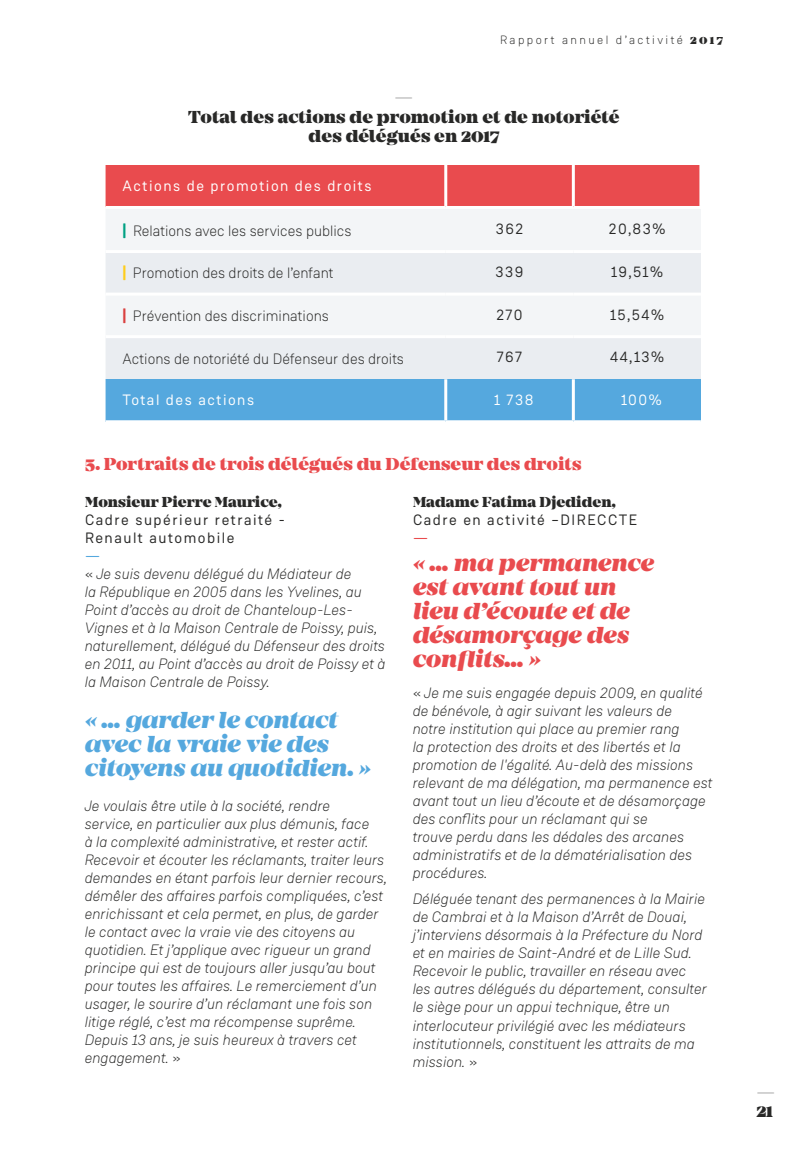
<style>
.page{position:relative;width:808px;height:1149px;background:#fff}
.page>*{position:absolute;margin:0;border:0;box-sizing:border-box;transform-origin:0 0}
.t1{font:italic 900 24px/24px "Mirador";color:#e94b4e}
.t2{font:italic 900 24px/24px "Mirador";color:#55a8de}
.t3{font:900 18px/19.5px "Mirador";color:#282827;text-align:center}
.t4{font:900 18px "Mirador";color:#e94b4e}
.t5{font:italic 300 15px/18px "Weissenhof Grotesk";color:#282827}
.t6{font:15px/18px "Weissenhof Grotesk";letter-spacing:.1em;color:#282827}
.t7{font:300 15px "Weissenhof Grotesk";color:#282827}
.t8{font:15px "Weissenhof Grotesk";letter-spacing:.1em;color:#fff}
.t9{font:15px "Weissenhof Grotesk";color:#e94b4e}
.t10{font:300 12px "Weissenhof Grotesk";letter-spacing:.2em;color:#282827}
.s1{font-family:"Mirador";font-weight:900}
.s2{font-weight:700;color:#00a183}
.s3{font-weight:700;color:#ffcd1c}
.s4{font-weight:700;color:#da4140}
.s5{font-weight:400;font-style:normal;color:#55a8de}
.s6{font-style:normal}
</style>
<div class="page">
<div style="left:106px;top:165px;width:340px;height:42px;background:#e94b4e"></div>
<div style="left:446px;top:165px;width:127px;height:42px;background:#e94b4e"></div>
<div style="left:573px;top:165px;width:128px;height:42px;background:#e94b4e"></div>
<div style="left:106px;top:207px;width:340px;height:44px;background:#f3f5f7"></div>
<div style="left:446px;top:207px;width:127px;height:44px;background:#f3f5f7"></div>
<div style="left:573px;top:207px;width:128px;height:44px;background:#f3f5f7"></div>
<div style="left:106px;top:294px;width:340px;height:42px;background:#f3f5f7"></div>
<div style="left:446px;top:294px;width:127px;height:42px;background:#f3f5f7"></div>
<div style="left:573px;top:294px;width:128px;height:42px;background:#f3f5f7"></div>
<div style="left:106px;top:251px;width:340px;height:43px;background:#eaedf1"></div>
<div style="left:446px;top:251px;width:127px;height:43px;background:#eaedf1"></div>
<div style="left:573px;top:251px;width:128px;height:43px;background:#eaedf1"></div>
<div style="left:106px;top:336px;width:340px;height:43px;background:#eaedf1"></div>
<div style="left:446px;top:336px;width:127px;height:43px;background:#eaedf1"></div>
<div style="left:573px;top:336px;width:128px;height:43px;background:#eaedf1"></div>
<div style="left:106px;top:379px;width:340px;height:42px;background:#55a8de"></div>
<div style="left:446px;top:379px;width:127px;height:42px;background:#55a8de"></div>
<div style="left:573px;top:379px;width:128px;height:42px;background:#55a8de"></div>
<hr style="left:444px;top:165px;width:3px;height:41px;background:#fff">
<hr style="left:444px;top:379px;width:3px;height:41px;background:#fff">
<hr style="left:572px;top:379px;width:3px;height:41px;background:#fff">
<hr style="left:106px;top:206px;width:340px;height:3px;background:#fff">
<hr style="left:106px;top:420px;width:340px;height:3px;background:#fff">
<hr style="left:446px;top:420px;width:127px;height:3px;background:#fff">
<hr style="left:573px;top:420px;width:128px;height:3px;background:#fff">
<hr style="left:106px;top:250px;width:340px;height:3px;background:#fff">
<hr style="left:446px;top:250px;width:127px;height:3px;background:#fff">
<hr style="left:573px;top:250px;width:128px;height:3px;background:#fff">
<hr style="left:106px;top:335px;width:340px;height:3px;background:#fff">
<hr style="left:446px;top:335px;width:127px;height:3px;background:#fff">
<hr style="left:573px;top:335px;width:128px;height:3px;background:#fff">
<hr style="left:106px;top:292px;width:340px;height:3px;background:#fff">
<hr style="left:446px;top:292px;width:127px;height:3px;background:#fff">
<hr style="left:573px;top:292px;width:128px;height:3px;background:#fff">
<hr style="left:446px;top:206px;width:127px;height:3px;background:#fff">
<hr style="left:572px;top:165px;width:3px;height:41px;background:#fff">
<hr style="left:699px;top:165px;width:3px;height:41px;background:#fff">
<hr style="left:573px;top:206px;width:129px;height:3px;background:#fff">
<p class="t10" style="left:500px;top:33px;width:224px">Rapport annuel d’activité <span class="s1">2017</span></p>
<p class="t3" style="left:188px;top:88px;width:433px">—<br>Total des actions de promotion et de notoriété des délégués en 2017</p>
<p class="t8" style="left:123px;top:177px;width:250px">Actions de promotion des droits</p>
<p class="t7" style="left:123px;top:222px;width:230px"><span class="s2">|</span> Relations avec les services publics</p>
<p class="t6" style="left:496px;top:219px;width:29px">362</p>
<p class="t6" style="left:609px;top:219px;width:58px">20,83%</p>
<p class="t7" style="left:123px;top:264px;width:213px"><span class="s3">|</span> Promotion des droits de l’enfant</p>
<p class="t6" style="left:496px;top:263px;width:29px">339</p>
<p class="t6" style="left:611px;top:263px;width:54px">19,51%</p>
<p class="t7" style="left:123px;top:307px;width:208px"><span class="s4">|</span> Prévention des discriminations</p>
<p class="t6" style="left:496px;top:305px;width:28px">270</p>
<p class="t6" style="left:610px;top:305px;width:55px">15,54%</p>
<p class="t7" style="left:123px;top:349px;width:283px">Actions de notoriété du Défenseur des droits</p>
<p class="t6" style="left:497px;top:348px;width:27px">767</p>
<p class="t6" style="left:610px;top:348px;width:55px">44,13%</p>
<p class="t8" style="left:123px;top:391px;width:133px">Total des actions</p>
<p class="t8" style="left:494px;top:391px;width:41px">1 738</p>
<p class="t8" style="left:621px;top:391px;width:42px">100%</p>
<h4 class="t4" style="left:85px;top:453px;width:498px">5. Portraits de trois délégués du Défenseur des droits</h4>
<p class="t6" style="left:85px;top:492px;width:201px"><span class="s1">Monsieur Pierre Maurice,<br></span>Cadre supérieur retraité -<br>Renault automobile</p>
<p class="t5" style="left:85px;top:546px;width:302px"><span class="s5">—<br></span><span class="s6">«</span> Je suis devenu délégué du Médiateur de<br>la République en 2005 dans les Yvelines, au Point d’accès au droit de Chanteloup-Les-Vignes et à la Maison Centrale de Poissy, puis, naturellement, délégué du Défenseur des droits en 2011, au Point d’accès au droit de Poissy et à la Maison Centrale de Poissy.</p>
<p class="t2" style="left:85px;top:708px;width:287px">« ... garder le contact avec la vraie vie des citoyens au quotidien. »</p>
<p class="t5" style="left:85px;top:796px;width:304px">Je voulais être utile à la société, rendre<br>service, en particulier aux plus démunis, face<br>à la complexité administrative, et rester actif.<br>Recevoir et écouter les réclamants, traiter leurs demandes en étant parfois leur dernier recours, démêler des affaires parfois compliquées, c’est enrichissant et cela permet, en plus, de garder le contact avec la vraie vie des citoyens au quotidien. Et j’applique avec rigueur un grand principe qui est de toujours aller jusqu’au bout pour toutes les affaires. Le remerciement d’un usager, le sourire d’un réclamant une fois son litige réglé, c’est ma récompense suprême.<br>Depuis 13 ans, je suis heureux à travers cet engagement. <span class="s6">»</span></p>
<p class="t6" style="left:413px;top:492px;width:226px"><span class="s1">Madame Fatima Djediden,<br></span>Cadre en activité –DIRECCTE</p>
<p class="t9" style="left:413px;top:528px;width:16px">—</p>
<p class="t1" style="left:413px;top:551px;width:243px">« ... ma permanence est avant tout un lieu d’écoute et de désamorçage des conflits... »</p>
<p class="t5" style="left:413px;top:683px;width:302px"><span class="s6">«</span> Je me suis engagée depuis 2009, en qualité de bénévole, à agir suivant les valeurs de<br>notre institution qui place au premier rang<br>la protection des droits et des libertés et la promotion de l'égalité. Au-delà des missions relevant de ma délégation, ma permanence est avant tout un lieu d’écoute et de désamorçage des conflits pour un réclamant qui se<br>trouve perdu dans les dédales des arcanes administratifs et de la dématérialisation des procédures.</p>
<p class="t5" style="left:413px;top:889px;width:296px">Déléguée tenant des permanences à la Mairie de Cambrai et à la Maison d’Arrêt de Douai, j’interviens désormais à la Préfecture du Nord et en mairies de Saint-André et de Lille Sud.<br>Recevoir le public, travailler en réseau avec les autres délégués du département, consulter le siège pour un appui technique, être un interlocuteur privilégié avec les médiateurs institutionnels, constituent les attraits de ma mission. <span class="s6">»</span></p>
<p class="t3" style="left:756px;top:1101px;width:18px">21</p>
</div>
